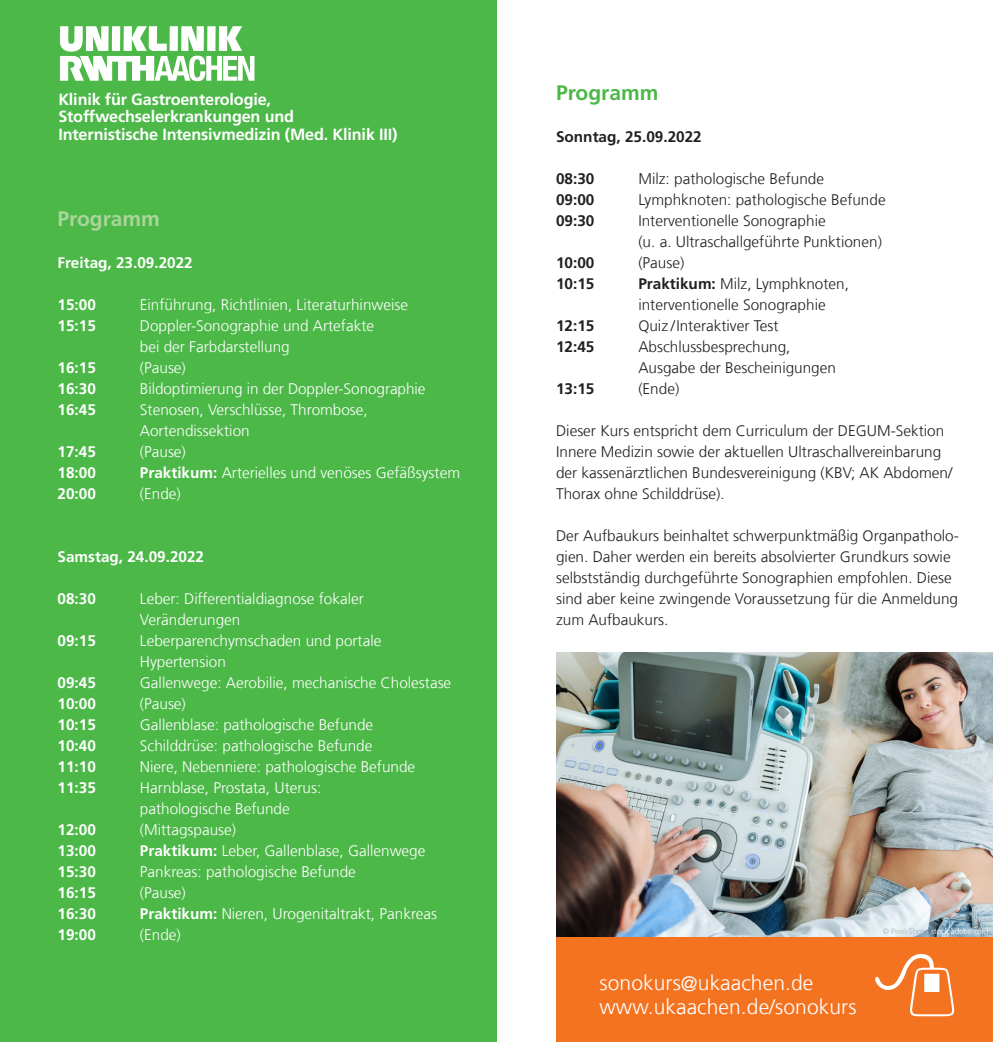
<style>
.page{position:relative;width:993px;height:1042px;background:#fff}
.page>*{position:absolute;margin:0;border:0;box-sizing:border-box;transform-origin:0 0}
.t1{font:300 21px/24.5px "Frutiger LT Com";letter-spacing:.005em;color:#fff}
.t2{font:700 21px "Frutiger LT Com";color:#aad59b}
.t3{font:700 21px "Frutiger LT Com";color:#4cb848}
.t4{font:700 16.1px/17.5px "Frutiger LT Com";letter-spacing:-.01em;color:#fff}
.t5{font:300 15.4px/21px "Frutiger LT Com";color:#fff}
.t6{font:300 15.4px/21px "Frutiger LT Com";color:#231f20}
.t7{font:700 15.4px "Frutiger LT Com";color:#fff}
.t8{font:700 15.4px "Frutiger LT Com";color:#231f20}
.t9{font:300 7.88px "Frutiger LT Com";color:#fff}
.s1{font-weight:700}
.s2{color:#adb4b6}
</style>
<div class="page">
<div style="left:0;top:0;width:496px;height:1042px;background:#4cb848"></div>
<svg style="left:60px;top:26px;width:194px;height:55px"></svg>
<div style="left:556px;top:936px;width:436px;height:106px;background:#f47321"></div>
<img style="left:556px;top:652px;width:436px;height:284px">
<p class="t4" style="left:58px;top:91px;width:340px">Klinik für Gastroenterologie,<br>Stoffwechselerkrankungen und<br>Internistische Intensivmedizin (Med. Klinik III)</p>
<h1 class="t2" style="left:58px;top:207px;width:104px">Programm</h1>
<p class="t7" style="left:58px;top:254px;width:137px">Freitag, 23.09.2022</p>
<p class="t7" style="left:58px;top:296px;width:40px">15:00</p>
<p class="t5" style="left:140px;top:295px;width:269px">Einführung, Richtlinien, Literaturhinweise</p>
<p class="t7" style="left:58px;top:317px;width:40px">15:15</p>
<p class="t5" style="left:140px;top:316px;width:236px">Doppler-Sonographie und Artefakte bei der Farbdarstellung</p>
<p class="t7" style="left:58px;top:359px;width:40px">16:15</p>
<p class="t5" style="left:140px;top:358px;width:47px">(Pause)</p>
<p class="t7" style="left:58px;top:380px;width:40px">16:30</p>
<p class="t5" style="left:140px;top:379px;width:287px">Bildoptimierung in der Doppler-Sonographie</p>
<p class="t7" style="left:58px;top:401px;width:40px">16:45</p>
<p class="t5" style="left:140px;top:400px;width:229px">Stenosen, Verschlüsse, Thrombose,<br>Aortendissektion</p>
<p class="t7" style="left:58px;top:443px;width:40px">17:45</p>
<p class="t5" style="left:140px;top:442px;width:47px">(Pause)</p>
<p class="t7" style="left:58px;top:464px;width:40px">18:00</p>
<p class="t5" style="left:140px;top:463px;width:321px"><span class="s1">Praktikum:</span> Arterielles und venöses Gefäßsystem</p>
<p class="t7" style="left:58px;top:485px;width:40px">20:00</p>
<p class="t5" style="left:140px;top:484px;width:42px">(Ende)</p>
<p class="t7" style="left:58px;top:548px;width:148px">Samstag, 24.09.2022</p>
<p class="t7" style="left:58px;top:590px;width:40px">08:30</p>
<p class="t5" style="left:140px;top:589px;width:225px">Leber: Differentialdiagnose fokaler<br>Veränderungen</p>
<p class="t7" style="left:58px;top:632px;width:40px">09:15</p>
<p class="t5" style="left:140px;top:631px;width:243px">Leberparenchymschaden und portale<br>Hypertension</p>
<p class="t7" style="left:58px;top:674px;width:40px">09:45</p>
<p class="t5" style="left:140px;top:673px;width:313px">Gallenwege: Aerobilie, mechanische Cholestase</p>
<p class="t7" style="left:58px;top:695px;width:40px">10:00</p>
<p class="t5" style="left:140px;top:694px;width:47px">(Pause)</p>
<p class="t7" style="left:58px;top:716px;width:40px">10:15</p>
<p class="t5" style="left:140px;top:715px;width:235px">Gallenblase: pathologische Befunde</p>
<p class="t7" style="left:58px;top:737px;width:40px">10:40</p>
<p class="t5" style="left:140px;top:736px;width:234px">Schilddrüse: pathologische Befunde</p>
<p class="t7" style="left:58px;top:758px;width:40px">11:10</p>
<p class="t5" style="left:140px;top:757px;width:277px">Niere, Nebenniere: pathologische Befunde</p>
<p class="t7" style="left:58px;top:779px;width:40px">11:35</p>
<p class="t5" style="left:140px;top:778px;width:183px">Harnblase, Prostata, Uterus: pathologische Befunde</p>
<p class="t7" style="left:58px;top:821px;width:40px">12:00</p>
<p class="t5" style="left:140px;top:820px;width:98px">(Mittagspause)</p>
<p class="t7" style="left:58px;top:842px;width:40px">13:00</p>
<p class="t5" style="left:140px;top:841px;width:287px"><span class="s1">Praktikum:</span> Leber, Gallenblase, Gallenwege</p>
<p class="t7" style="left:58px;top:863px;width:40px">15:30</p>
<p class="t5" style="left:140px;top:862px;width:217px">Pankreas: pathologische Befunde</p>
<p class="t7" style="left:58px;top:884px;width:40px">16:15</p>
<p class="t5" style="left:140px;top:883px;width:47px">(Pause)</p>
<p class="t7" style="left:58px;top:905px;width:40px">16:30</p>
<p class="t5" style="left:140px;top:904px;width:298px"><span class="s1">Praktikum:</span> Nieren, Urogenitaltrakt, Pankreas</p>
<p class="t7" style="left:58px;top:926px;width:40px">19:00</p>
<p class="t5" style="left:140px;top:924px;width:42px">(Ende)</p>
<h1 class="t3" style="left:556px;top:81px;width:104px">Programm</h1>
<p class="t8" style="left:556px;top:128px;width:147px">Sonntag, 25.09.2022</p>
<p class="t8" style="left:556px;top:170px;width:40px">08:30</p>
<p class="t6" style="left:638px;top:169px;width:187px">Milz: pathologische Befunde</p>
<p class="t8" style="left:556px;top:191px;width:40px">09:00</p>
<p class="t6" style="left:638px;top:190px;width:249px">Lymphknoten: pathologische Befunde</p>
<p class="t8" style="left:556px;top:212px;width:40px">09:30</p>
<p class="t6" style="left:638px;top:211px;width:245px">Interventionelle Sonographie<br>(u. a. Ultraschallgeführte Punktionen)</p>
<p class="t8" style="left:556px;top:254px;width:40px">10:00</p>
<p class="t6" style="left:638px;top:253px;width:47px">(Pause)</p>
<p class="t8" style="left:556px;top:275px;width:40px">10:15</p>
<p class="t6" style="left:638px;top:274px;width:212px"><span class="s1">Praktikum:</span> Milz, Lymphknoten, interventionelle Sonographie</p>
<p class="t8" style="left:556px;top:317px;width:40px">12:15</p>
<p class="t6" style="left:638px;top:316px;width:142px">Quiz / Interaktiver Test</p>
<p class="t8" style="left:556px;top:338px;width:40px">12:45</p>
<p class="t6" style="left:638px;top:337px;width:199px">Abschlussbesprechung,<br>Ausgabe der Bescheinigungen</p>
<p class="t8" style="left:556px;top:380px;width:40px">13:15</p>
<p class="t6" style="left:638px;top:379px;width:42px">(Ende)</p>
<p class="t6" style="left:556px;top:421px;width:397px">Dieser Kurs entspricht dem Curriculum der DEGUM-Sektion Innere Medizin sowie der aktuellen Ultraschallvereinbarung der kassenärztlichen Bundesvereinigung (KBV; AK Abdomen/ Thorax ohne Schilddrüse).</p>
<p class="t6" style="left:556px;top:526px;width:404px">Der Aufbaukurs beinhaltet schwerpunktmäßig Organpatholo&shy;gien. Daher werden ein bereits absolvierter Grundkurs sowie selbstständig durchgeführte Sonographien empfohlen. Diese sind aber keine zwingende Voraussetzung für die Anmeldung zum Aufbaukurs.</p>
<h1 class="t1" style="left:599px;top:970px;width:258px">sonokurs@ukaachen.de www.ukaachen.de/sonokurs</h1>
<p class="t9" style="left:882px;top:926px;width:107px"><span class="s2">© Pixel-Shot</span> - stock.adobe.com</p>
</div>
